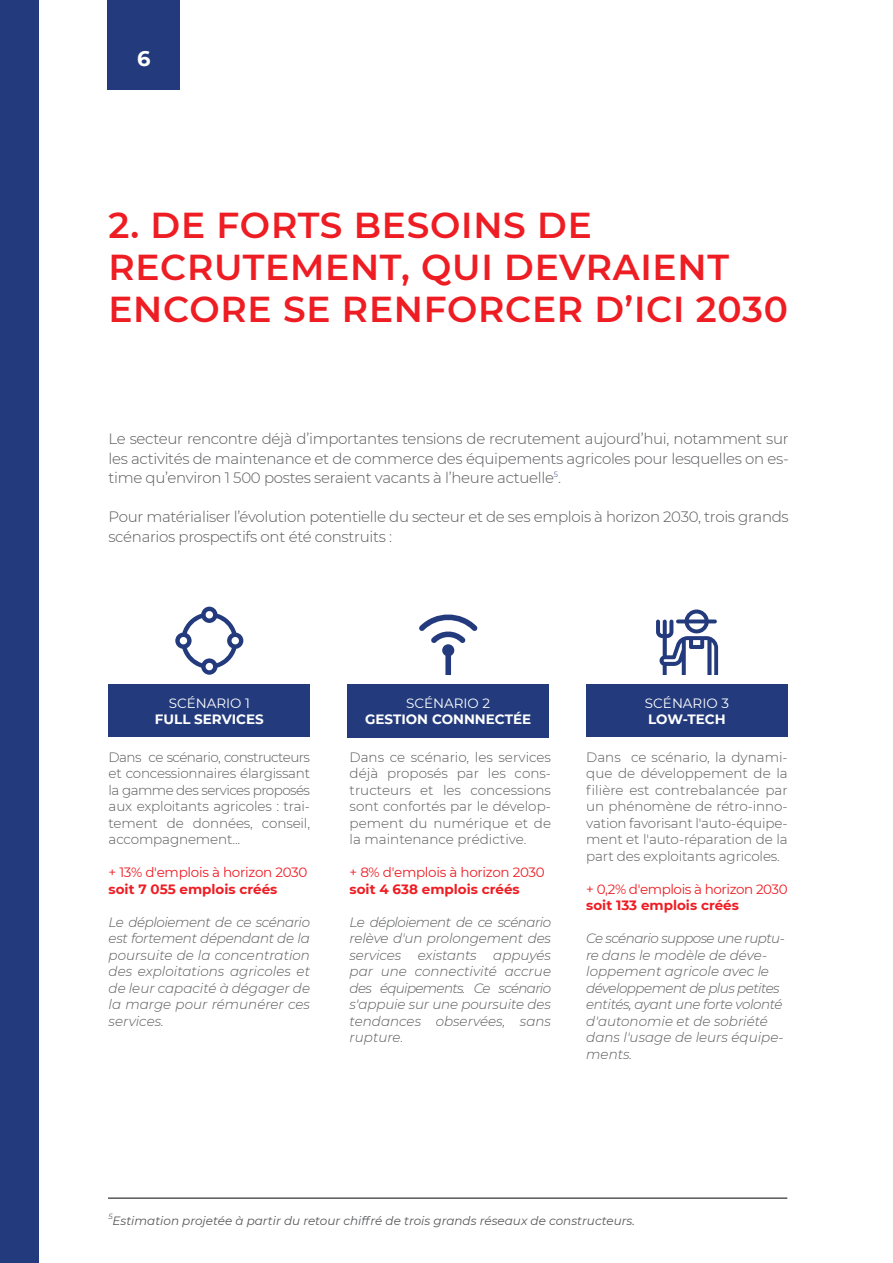
<style>
.page{position:relative;width:893px;height:1263px;background:#fff}
.page>*{position:absolute;margin:0;border:0;box-sizing:border-box;transform-origin:0 0}
.Titles{font:600 36px/42px "Montserrat";letter-spacing:.02em;color:#ee1d23}
.t1{font:700 21px "Montserrat";color:#fff}
.Paragraph_Italic{font:300 15px/19.5px "Montserrat";letter-spacing:-.02em;color:#57585a;text-align:justify}
.Paragraph_Italic-2{font:300 13.5px/16.5px "Montserrat";letter-spacing:-.01em;color:#57585a;text-align:justify}
.Paragraph_Italic-3{font:italic 300 13.5px/16.5px "Montserrat";color:#57585a;text-align:justify}
.Content___Left{font:italic 300 13.5px/16.5px "Montserrat";letter-spacing:-.015em;color:#57585a}
.Content___Left-2{font:700 13.5px "Montserrat";color:#ee1d23}
.Content___Left-3{font:13.5px "Montserrat";letter-spacing:-.03em;color:#ee1d23}
.Content___Left-4{font:700 13.5px "Montserrat";color:#fff}
.Content___Left-5{font:13.5px "Montserrat";color:#fff}
.Paragraph_Italic-4{font:13.5px "Montserrat";letter-spacing:-.02em;color:#ee1d23}
.Paragraph_Italic-5{font:italic 12px "Montserrat";color:#57585a}
.Paragraph_Italic-6{font:italic 7.5px "Montserrat";color:#57585a}
</style>
<div class="page">
<div style="left:107px;top:0;width:73px;height:90px;background:#233b7d"></div>
<div style="left:0;top:0;width:38px;height:1263px;background:#233b7d"></div>
<hr style="left:108px;top:1197px;width:679px;height:2px;background:#57585a">
<div style="left:109px;top:684px;width:201px;height:52px;background:#233b7d"></div>
<svg style="left:175px;top:607px;width:68px;height:68px"></svg>
<div style="left:347px;top:684px;width:202px;height:53px;background:#233b7d"></div>
<svg style="left:419px;top:614px;width:59px;height:61px"></svg>
<div style="left:586px;top:684px;width:202px;height:52px;background:#233b7d"></div>
<svg style="left:656px;top:609px;width:62px;height:66px"></svg>
<h2 class="t1" style="left:137px;top:44px;width:15px">6</h2>
<p class="Titles" style="left:108px;top:203px;width:681px">2. DE FORTS BESOINS DE<br>RECRUTEMENT, QUI DEVRAIENT<br>ENCORE SE RENFORCER D’ICI 2030</p>
<p class="Paragraph_Italic" style="left:108px;top:428px;width:682px">Le secteur rencontre déjà d’importantes tensions de recrutement aujourd’hui, notamment sur les activités de maintenance et de commerce des équipements agricoles pour lesquelles on es&shy;time qu’environ 1 500 postes seraient vacants à l’heure actuelle<sup>5</sup>.</p>
<p class="Paragraph_Italic" style="left:108px;top:506px;width:682px">Pour matérialiser l’évolution potentielle du secteur et de ses emplois à horizon 2030, trois grands scénarios prospectifs ont été construits :</p>
<p class="Content___Left-5" style="left:169px;top:694px;width:83px">SCÉNARIO 1</p>
<p class="Content___Left-4" style="left:155px;top:710px;width:110px">FULL SERVICES</p>
<p class="Paragraph_Italic-2" style="left:109px;top:748px;width:203px">Dans ce scénario, constructeurs et concessionnaires élargissant la gamme des services proposés aux exploitants agricoles : trai&shy;tement de données, conseil, accompagnement...</p>
<p class="Paragraph_Italic-4" style="left:109px;top:863px;width:200px">+ 13% d'emplois à horizon 2030</p>
<p class="Content___Left-2" style="left:109px;top:879px;width:170px">soit 7 055 emplois créés</p>
<p class="Paragraph_Italic-3" style="left:109px;top:913px;width:203px">Le déploiement de ce scénario est fortement dépendant de la poursuite de la concentration des exploitations agricoles et de leur capacité à dégager de la marge pour rémunérer ces services.</p>
<p class="Content___Left-5" style="left:406px;top:694px;width:86px">SCÉNARIO 2</p>
<p class="Content___Left-4" style="left:365px;top:710px;width:167px">GESTION CONNNECTÉE</p>
<p class="Paragraph_Italic-2" style="left:350px;top:748px;width:203px">Dans ce scénario, les services déjà proposés par les cons&shy;tructeurs et les concessions sont confortés par le dévelop&shy;pement du numérique et de la maintenance prédictive.</p>
<p class="Content___Left-3" style="left:350px;top:863px;width:197px">+ 8% d'emplois à horizon 2030</p>
<p class="Content___Left-2" style="left:350px;top:879px;width:172px">soit 4 638 emplois créés</p>
<p class="Paragraph_Italic-3" style="left:350px;top:913px;width:203px">Le déploiement de ce scénario relève d'un prolongement des services existants appuyés par une connectivité accrue des équipements. Ce scénario s'appuie sur une poursuite des tendances observées, sans rupture.</p>
<p class="Content___Left-5" style="left:645px;top:694px;width:86px">SCÉNARIO 3</p>
<p class="Content___Left-4" style="left:648px;top:710px;width:79px">LOW-TECH</p>
<p class="Paragraph_Italic-2" style="left:586px;top:748px;width:203px">Dans ce scénario, la dynami&shy;que de développement de la filière est contrebalancée par un phénomène de rétro-inno&shy;vation favorisant l'auto-équipe&shy;ment et l'auto-réparation de la part des exploitants agricoles.</p>
<p class="Content___Left-3" style="left:586px;top:880px;width:203px">+ 0,2% d'emplois à horizon 2030</p>
<p class="Content___Left-2" style="left:586px;top:896px;width:154px">soit 133 emplois créés</p>
<p class="Content___Left" style="left:586px;top:930px;width:200px">Ce scénario suppose une ruptu&shy;re dans le modèle de déve&shy;loppement agricole avec le développement de plus petites entités, ayant une forte volonté d'autonomie et de sobriété dans l'usage de leurs équipe&shy;ments.</p>
<p class="Paragraph_Italic-6" style="left:108px;top:1211px;width:6px">5</p>
<p class="Paragraph_Italic-5" style="left:113px;top:1212px;width:524px">Estimation projetée à partir du retour chiffré de trois grands réseaux de constructeurs.</p>
</div>
